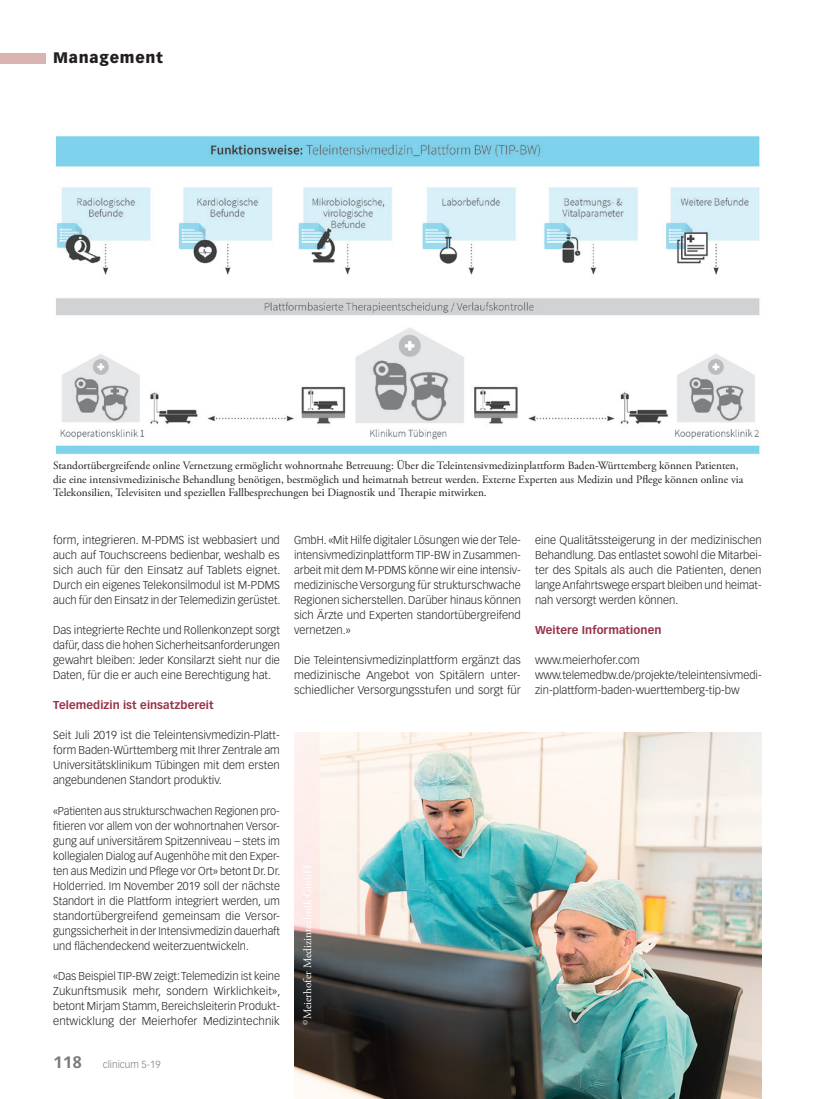
<style>
.page{position:relative;width:815px;height:1099px;background:#fff}
.page>*{position:absolute;margin:0;border:0;box-sizing:border-box;transform-origin:0 0}
.t1{font:900 15px "Vectora LT Std";letter-spacing:.05em;color:#231f20}
.t2{font:300 11.25px/15px "Vectora LT Std";color:#231f20;text-align:justify}
.t3{font:11.25px/13.5px "Adobe Garamond Pro";color:#231f20}
.t4{font:700 11.25px "Vectora LT Std";letter-spacing:.005em;color:#983249}
.t5{font:11.25px "Adobe Garamond Pro";color:#fff}
.t6{font:300 10px "Vectora LT Std";color:#76787b}
.s1{font-weight:700;font-size:16.25px}
</style>
<div class="page">
<div style="left:0;top:53px;width:45px;height:10px;background:#d9b4b3"></div>
<img style="left:55px;top:135px;width:705px;height:319px">
<img style="left:294px;top:732px;width:468px;height:366px">
<h1 class="t1" style="left:53px;top:49px;width:111px">Management</h1>
<p class="t3" style="left:53px;top:459px;width:692px">Standortübergreifende online Vernetzung ermöglicht wohnortnahe Betreuung: Über die Teleintensivmedizinplattform Baden-Württemberg können Patienten, die eine intensivmedizinische Behandlung benötigen, bestmöglich und heimatnah betreut werden. Externe Experten aus Medizin und Pflege können online via<br>Telekonsilien, Televisiten und speziellen Fallbesprechungen bei Diagnostik und Therapie mitwirken.</p>
<p class="t2" style="left:53px;top:533px;width:229px">form, integrieren. M-PDMS ist webbasiert und auch auf Touchscreens bedienbar, weshalb es sich auch für den Einsatz auf Tablets eignet.<br>Durch ein eigenes Telekonsilmodul ist M-PDMS auch für den Einsatz in der Telemedizin gerüstet.</p>
<p class="t2" style="left:53px;top:623px;width:228px">Das integrierte Rechte und Rollenkonzept sorgt dafür, dass die hohen Sicherheitsanforderungen gewahrt bleiben: Jeder Konsilarzt sieht nur die Daten, für die er auch eine Berechtigung hat.</p>
<p class="t4" style="left:53px;top:698px;width:162px">Telemedizin ist einsatzbereit</p>
<p class="t2" style="left:53px;top:728px;width:228px">Seit Juli 2019 ist die Teleintensivmedizin-Platt&shy;form Baden-Württemberg mit Ihrer Zentrale am Universitätsklinikum Tübingen mit dem ersten angebundenen Standort produktiv.</p>
<p class="t2" style="left:53px;top:803px;width:229px">«Patienten aus strukturschwachen Regionen pro&shy;fitieren vor allem von der wohnortnahen Versor&shy;gung auf universitärem Spitzenniveau – stets im kollegialen Dialog auf Augenhöhe mit den Exper&shy;ten aus Medizin und Pflege vor Ort» betont Dr. Dr.<br>Holderried. Im November 2019 soll der nächste Standort in die Plattform integriert werden, um standortübergreifend gemeinsam die Versor&shy;gungssicherheit in der Intensivmedizin dauerhaft und flächendeckend weiterzuentwickeln.</p>
<p class="t2" style="left:53px;top:968px;width:229px">«Das Beispiel TIP-BW zeigt: Telemedizin ist keine Zukunftsmusik mehr, sondern Wirklichkeit», betont Mirjam Stamm, Bereichsleiterin Produkt&shy;entwicklung der Meierhofer Medizintechnik</p>
<p class="t6" style="left:53px;top:1058px;width:109px"><span class="s1">118</span> clinicum 5-19</p>
<p class="t2" style="left:294px;top:533px;width:228px">GmbH. «Mit Hilfe digitaler Lösungen wie der Tele&shy;intensivmedizinplattform TIP-BW in Zusammen&shy;arbeit mit dem M-PDMS könne wir eine intensiv&shy;medizinische Versorgung für strukturschwache Regionen sicherstellen. Darüber hinaus können sich Ärzte und Experten standortübergreifend vernetzen.»</p>
<p class="t2" style="left:294px;top:653px;width:228px">Die Teleintensivmedizinplattform ergänzt das medizinische Angebot von Spitälern unter&shy;schiedlicher Versorgungsstufen und sorgt für</p>
<p class="t5" style="left:301px;top:1024px;width:161px;rotate:-90deg"><sup>©</sup>Meierhofer Medizintechnik GmbH</p>
<p class="t2" style="left:535px;top:533px;width:228px">eine Qualitätssteigerung in der medizinischen Behandlung. Das entlastet sowohl die Mitarbei&shy;ter des Spitals als auch die Patienten, denen lange Anfahrtswege erspart bleiben und heimat&shy;nah versorgt werden können.</p>
<p class="t4" style="left:535px;top:623px;width:128px">Weitere Informationen</p>
<p class="t2" style="left:535px;top:653px;width:228px;text-align:left">www.meierhofer.com www.telemedbw.de/projekte/teleintensivmedi&shy;zin-plattform-baden-wuerttemberg-tip-bw</p>
</div>
